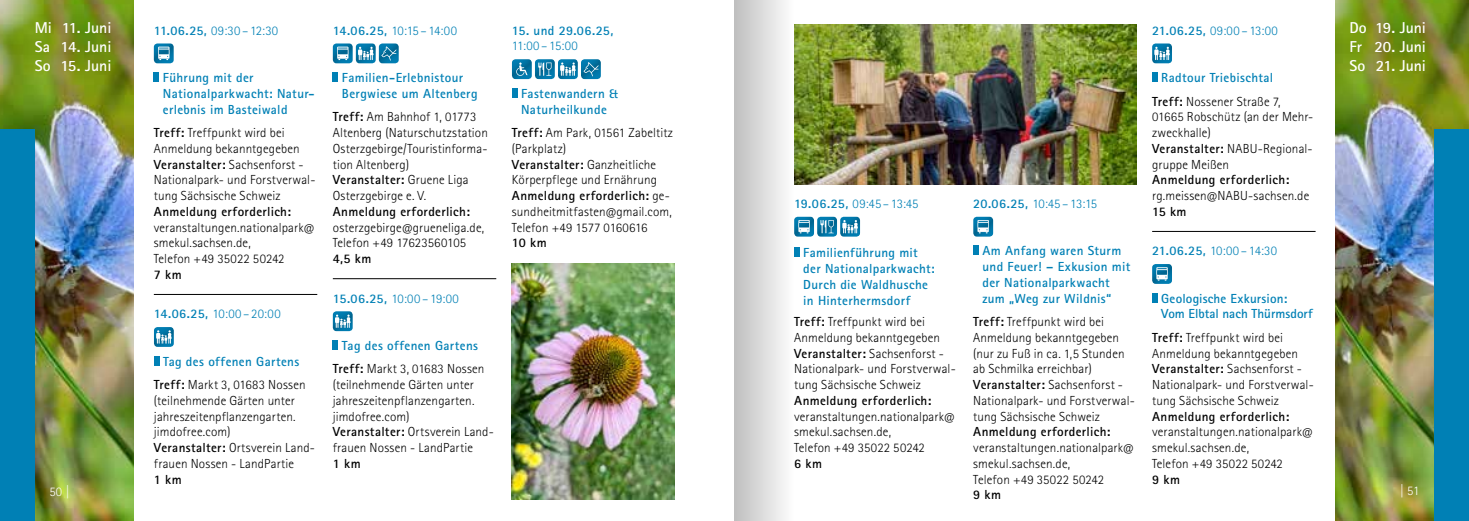
<style>
.page{position:relative;width:1469px;height:521px;background:#fff}
.page>*{position:absolute;margin:0;border:0;box-sizing:border-box;transform-origin:0 0}
.t1{font:700 15.75px/18.9px "Rotis Sans Serif Pro";letter-spacing:-.005em;color:#fff;text-align:justify}
.t2{font:300 13.12px/15.8px "Rotis Sans Serif Pro";letter-spacing:.01em;color:#000}
.t3{font:700 13.12px/15.8px "Rotis Sans Serif Pro";letter-spacing:.025em;color:#0080b5}
.t4{font:300 13.12px "Rotis Sans Serif Pro";letter-spacing:.01em;color:#0080b5}
.t5{font:700 13.12px "Rotis Sans Serif Pro";letter-spacing:.025em;color:#000}
.t6{font:700 13.12px/15.8px "Rotis Sans Serif Pro";letter-spacing:.005em;color:#0080b5}
.t7{font:300 13.12px "Rotis Sans Serif Pro";color:#fff}
.s1{font-weight:700}
.s2{color:#000}
.s3{font-weight:300;color:#000}
</style>
<div class="page">
<img style="left:1335px;top:0;width:133px;height:521px">
<img style="left:0;top:0;width:134px;height:521px">
<div style="left:1434px;top:129px;width:34px;height:392px;background:#0080b5"></div>
<div style="left:0;top:129px;width:35px;height:392px;background:#0080b5"></div>
<img style="left:154px;top:327px;width:20px;height:20px">
<svg style="left:154px;top:327px;width:18px;height:17px"></svg>
<div style="left:154px;top:356px;width:5px;height:9px;background:#0080b5"></div>
<img style="left:333px;top:43px;width:20px;height:20px">
<svg style="left:333px;top:43px;width:15px;height:17px"></svg>
<img style="left:356px;top:43px;width:20px;height:20px">
<svg style="left:356px;top:44px;width:17px;height:16px"></svg>
<img style="left:379px;top:43px;width:20px;height:20px">
<svg style="left:379px;top:43px;width:17px;height:17px"></svg>
<div style="left:333px;top:72px;width:5px;height:10px;background:#0080b5"></div>
<hr style="left:333px;top:278px;width:163px;height:1px;background:#000">
<img style="left:333px;top:311px;width:20px;height:20px">
<svg style="left:333px;top:312px;width:17px;height:16px"></svg>
<div style="left:333px;top:340px;width:5px;height:10px;background:#0080b5"></div>
<img style="left:512px;top:59px;width:20px;height:20px">
<svg style="left:512px;top:59px;width:15px;height:17px"></svg>
<img style="left:535px;top:59px;width:20px;height:20px">
<svg style="left:535px;top:59px;width:16px;height:17px"></svg>
<img style="left:558px;top:59px;width:20px;height:20px">
<svg style="left:558px;top:60px;width:17px;height:16px"></svg>
<img style="left:581px;top:59px;width:20px;height:20px">
<svg style="left:581px;top:59px;width:17px;height:17px"></svg>
<div style="left:512px;top:88px;width:5px;height:10px;background:#0080b5"></div>
<img style="left:154px;top:43px;width:20px;height:20px">
<svg style="left:154px;top:43px;width:15px;height:17px"></svg>
<div style="left:154px;top:72px;width:5px;height:10px;background:#0080b5"></div>
<hr style="left:154px;top:294px;width:163px;height:1px;background:#000">
<img style="left:858px;top:217px;width:2px;height:19px">
<img style="left:973px;top:217px;width:20px;height:20px">
<svg style="left:973px;top:217px;width:15px;height:16px"></svg>
<div style="left:973px;top:245px;width:5px;height:10px;background:#0080b5"></div>
<img style="left:1152px;top:43px;width:19px;height:20px">
<svg style="left:1152px;top:44px;width:17px;height:16px"></svg>
<div style="left:1152px;top:72px;width:5px;height:10px;background:#0080b5"></div>
<hr style="left:1152px;top:231px;width:163px;height:1px;background:#000">
<img style="left:1152px;top:264px;width:19px;height:20px">
<svg style="left:1152px;top:264px;width:15px;height:17px"></svg>
<div style="left:1152px;top:293px;width:5px;height:9px;background:#0080b5"></div>
<img style="left:858px;top:25px;width:278px;height:159px">
<img style="left:512px;top:263px;width:163px;height:236px">
<svg style="left:734px;top:0;width:124px;height:521px"></svg>
<p class="t1" style="left:35px;top:18px;width:78px">Mi 11. Juni Sa 14. Juni So 15. Juni</p>
<p class="t7" style="left:50px;top:483px;width:22px">50 |</p>
<p class="t4" style="left:154px;top:23px;width:126px"><span class="s1">11.06.25,</span> 09:30–12:30</p>
<p class="t3" style="left:163px;top:70px;width:153px">Führung mit der<br>Nationalparkwacht: Natur&shy;erlebnis im Basteiwald</p>
<p class="t2" style="left:154px;top:125px;width:163px"><span class="s1">Treff:</span> Treffpunkt wird bei<br>Anmeldung bekanntgegeben<br><span class="s1">Veranstalter:</span> Sachsenforst -<br>Nationalpark- und Forstverwal&shy;tung Sächsische Schweiz</p>
<p class="t5" style="left:154px;top:203px;width:139px">Anmeldung erforderlich:</p>
<p class="t2" style="left:154px;top:220px;width:162px">veranstaltungen.nationalpark@ smekul.sachsen.de,<br>Telefon +49 35022 50242</p>
<p class="t5" style="left:154px;top:266px;width:29px">7 km</p>
<p class="t4" style="left:154px;top:306px;width:128px"><span class="s1">14.06.25,</span> 10:00–20:00</p>
<p class="t3" style="left:154px;top:349px;width:153px;line-height:23.6px;text-align:center">Tag des offenen Gartens<br><span class="s2">Treff:</span> <span class="s3">Markt 3, 01683 Nossen</span></p>
<p class="t2" style="left:154px;top:393px;width:163px">(teilnehmende Gärten unter jahreszeitenpflanzengarten. jimdofree.com)<br><span class="s1">Veranstalter:</span> Ortsverein Land&shy;frauen Nossen - LandPartie</p>
<p class="t5" style="left:154px;top:471px;width:29px">1 km</p>
<p class="t4" style="left:333px;top:23px;width:126px"><span class="s1">14.06.25,</span> 10:15–14:00</p>
<p class="t3" style="left:342px;top:70px;width:137px">Familien-Erlebnistour<br>Bergwiese um Altenberg</p>
<p class="t2" style="left:333px;top:109px;width:157px"><span class="s1">Treff:</span> Am Bahnhof 1, 01773<br>Altenberg (Naturschutzstation<br>Osterzgebirge/Touristinforma&shy;tion Altenberg)<br><span class="s1">Veranstalter:</span> Gruene Liga<br>Osterzgebirge e. V.</p>
<p class="t5" style="left:333px;top:203px;width:139px">Anmeldung erforderlich:</p>
<p class="t2" style="left:333px;top:220px;width:153px">osterzgebirge@grueneliga.de,<br>Telefon +49 17623560105</p>
<p class="t5" style="left:333px;top:250px;width:40px">4,5 km</p>
<p class="t4" style="left:333px;top:291px;width:128px"><span class="s1">15.06.25,</span> 10:00–19:00</p>
<p class="t3" style="left:333px;top:333px;width:153px;line-height:23.6px;text-align:center">Tag des offenen Gartens<br><span class="s2">Treff:</span> <span class="s3">Markt 3, 01683 Nossen</span></p>
<p class="t2" style="left:333px;top:377px;width:163px">(teilnehmende Gärten unter jahreszeitenpflanzengarten. jimdofree.com)<br><span class="s1">Veranstalter:</span> Ortsverein Land&shy;frauen Nossen - LandPartie</p>
<p class="t5" style="left:333px;top:455px;width:29px">1 km</p>
<p class="t3" style="left:512px;top:22px;width:103px">15. und 29.06.25,</p>
<p class="t4" style="left:512px;top:39px;width:67px">11:00–15:00</p>
<p class="t3" style="left:521px;top:85px;width:98px">Fastenwandern &amp;<br>Naturheilkunde</p>
<p class="t2" style="left:512px;top:125px;width:163px"><span class="s1">Treff:</span> Am Park, 01561 Zabeltitz (Parkplatz)<br><span class="s1">Veranstalter:</span> Ganzheitliche<br>Körperpflege und Ernährung<br><span class="s1">Anmeldung erforderlich:</span> ge&shy;sundheitmitfasten@gmail.com,<br>Telefon +49 1577 0160616</p>
<p class="t5" style="left:512px;top:235px;width:36px">10 km</p>
<p class="t4" style="left:794px;top:196px;width:126px"><span class="s1">19.06.25,</span> 09:45–13:45</p>
<p class="t3" style="left:803px;top:245px;width:133px">Familienführung mit der Nationalparkwacht:<br>Durch die Waldhusche in Hinterhermsdorf</p>
<p class="t2" style="left:794px;top:314px;width:163px"><span class="s1">Treff:</span> Treffpunkt wird bei<br>Anmeldung bekanntgegeben<br><span class="s1">Veranstalter:</span> Sachsenforst -<br>Nationalpark- und Forstverwal&shy;tung Sächsische Schweiz</p>
<p class="t5" style="left:794px;top:392px;width:139px">Anmeldung erforderlich:</p>
<p class="t2" style="left:794px;top:409px;width:162px">veranstaltungen.nationalpark@ smekul.sachsen.de,<br>Telefon +49 35022 50242</p>
<p class="t5" style="left:794px;top:455px;width:29px">6 km</p>
<p class="t4" style="left:973px;top:196px;width:125px"><span class="s1">20.06.25,</span> 10:45– 13:15</p>
<p class="t3" style="left:982px;top:243px;width:149px">Am Anfang waren Sturm und Feuer! – Exkusion mit der Nationalparkwacht zum „Weg zur Wildnis“</p>
<p class="t2" style="left:973px;top:314px;width:163px"><span class="s1">Treff:</span> Treffpunkt wird bei<br>Anmeldung bekanntgegeben (nur zu Fuß in ca. 1,5 Stunden ab Schmilka erreichbar)<br><span class="s1">Veranstalter:</span> Sachsenforst -<br>Nationalpark- und Forstverwal&shy;tung Sächsische Schweiz</p>
<p class="t5" style="left:973px;top:424px;width:139px">Anmeldung erforderlich:</p>
<p class="t2" style="left:973px;top:440px;width:162px">veranstaltungen.nationalpark@ smekul.sachsen.de,<br>Telefon +49 35022 50242</p>
<p class="t5" style="left:973px;top:487px;width:29px">9 km</p>
<p class="t4" style="left:1152px;top:23px;width:127px"><span class="s1">21.06.25,</span> 09:00–13:00</p>
<p class="t3" style="left:1152px;top:66px;width:130px;line-height:23.6px;text-align:center">Radtour Triebischtal<br><span class="s2">Treff:</span> <span class="s3">Nossener Straße 7,</span></p>
<p class="t2" style="left:1152px;top:109px;width:163px">01665 Robschütz (an der Mehr&shy;zweckhalle)<br><span class="s1">Veranstalter:</span> NABU-Regional&shy;gruppe Meißen</p>
<p class="t5" style="left:1152px;top:172px;width:139px">Anmeldung erforderlich:</p>
<p class="t2" style="left:1152px;top:188px;width:159px">rg.meissen@NABU-sachsen.de</p>
<p class="t5" style="left:1152px;top:203px;width:36px">15 km</p>
<p class="t4" style="left:1152px;top:243px;width:126px"><span class="s1">21.06.25,</span> 10:00–14:30</p>
<p class="t6" style="left:1161px;top:290px;width:153px">Geologische Exkursion:<br>Vom Elbtal nach Thürmsdorf</p>
<p class="t2" style="left:1152px;top:330px;width:163px"><span class="s1">Treff:</span> Treffpunkt wird bei<br>Anmeldung bekanntgegeben<br><span class="s1">Veranstalter:</span> Sachsenforst -<br>Nationalpark- und Forstverwal&shy;tung Sächsische Schweiz</p>
<p class="t5" style="left:1152px;top:408px;width:139px">Anmeldung erforderlich:</p>
<p class="t2" style="left:1152px;top:424px;width:162px">veranstaltungen.nationalpark@ smekul.sachsen.de,<br>Telefon +49 35022 50242</p>
<p class="t5" style="left:1152px;top:471px;width:29px">9 km</p>
<p class="t1" style="left:1349px;top:18px;width:78px">Do 19. Juni Fr 20. Juni So 21. Juni</p>
<p class="t7" style="left:1399px;top:483px;width:21px">| 51</p>
</div>
